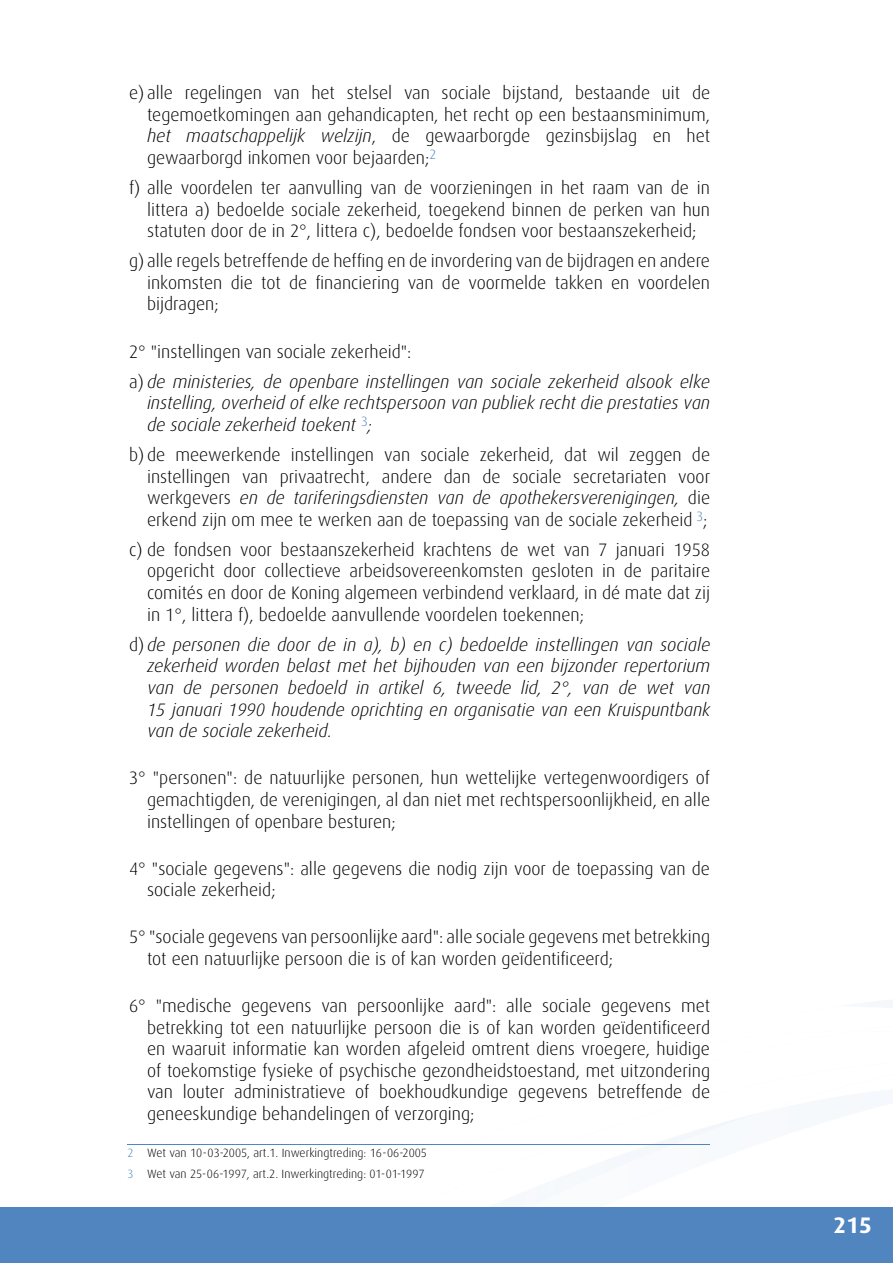
<style>
.page{position:relative;width:893px;height:1263px;background:#fff}
.page>*{position:absolute;margin:0;border:0;box-sizing:border-box;transform-origin:0 0}
.t1{font:700 22.5px "Dax";color:#fff}
.t2{font:300 18px/21.6px "Dax";color:#000;text-align:justify}
.t3{font:italic 300 18px/21.6px "Dax";color:#000}
.t4{font:300 12px/20.5px "Dax";color:#000}
.s1{font-style:italic}
.s2{font-style:normal}
.s3{color:#5185c0}
</style>
<div class="page">
<img style="left:204px;top:1115px;width:689px;height:93px">
<div style="left:0;top:1208px;width:893px;height:55px;background:#5185c0"></div>
<hr style="left:128px;top:1144px;width:582px;height:1px;background:#5185c0">
<p class="t2" style="left:147px;top:82px;width:565px;text-indent:-18px">e) alle regelingen van het stelsel van sociale bijstand, bestaande uit de tegemoetkomingen aan gehandicapten, het recht op een bestaansminimum, <span class="s1">het maatschappelijk welzijn</span>, de gewaarborgde gezinsbijslag en het gewaarborgd inkomen voor bejaarden;<sup>2</sup></p>
<p class="t2" style="left:147px;top:177px;width:564px;text-indent:-18px">f) alle voordelen ter aanvulling van de voorzieningen in het raam van de in littera a) bedoelde sociale zekerheid, toegekend binnen de perken van hun statuten door de in 2°, littera c), bedoelde fondsen voor bestaanszekerheid;</p>
<p class="t2" style="left:147px;top:250px;width:564px;text-indent:-18px">g) alle regels betreffende de heffing en de invordering van de bijdragen en andere inkomsten die tot de financiering van de voormelde takken en voordelen bijdragen;</p>
<p class="t3" style="left:129px;top:336px;width:583px;line-height:30.2px"><span class="s2">2° "instellingen van sociale zekerheid":<br>a)</span> de ministeries, de openbare instellingen van sociale zekerheid alsook elke</p>
<p class="t3" style="left:147px;top:392px;width:564px">instelling, overheid of elke rechtspersoon van publiek recht die prestaties van de sociale zekerheid toekent <sup>3</sup>;</p>
<p class="t2" style="left:147px;top:444px;width:565px;text-indent:-18px">b) de meewerkende instellingen van sociale zekerheid, dat wil zeggen de instellingen van privaatrecht, andere dan de sociale secretariaten voor werkgevers <span class="s1">en de tariferingsdiensten van de apothekersverenigingen,</span> die erkend zijn om mee te werken aan de toepassing van de sociale zekerheid <sup>3</sup>;</p>
<p class="t2" style="left:147px;top:539px;width:565px;text-indent:-18px">c) de fondsen voor bestaanszekerheid krachtens de wet van 7 januari 1958 opgericht door collectieve arbeidsovereenkomsten gesloten in de paritaire comités en door de Koning algemeen verbindend verklaard, in dé mate dat zij in 1°, littera f), bedoelde aanvullende voordelen toekennen;</p>
<p class="t3" style="left:147px;top:634px;width:565px;text-align:justify;text-indent:-18px"><span class="s2">d)</span> de personen die door de in a), b) en c) bedoelde instellingen van sociale zekerheid worden belast met het bijhouden van een bijzonder repertorium van de personen bedoeld in artikel 6, tweede lid, 2°, van de wet van 15 januari 1990 houdende oprichting en organisatie van een Kruispuntbank van de sociale zekerheid.</p>
<p class="t2" style="left:147px;top:767px;width:565px;text-indent:-18px">3° "personen": de natuurlijke personen, hun wettelijke vertegenwoordigers of gemachtigden, de verenigingen, al dan niet met rechtspersoonlijkheid, en alle instellingen of openbare besturen;</p>
<p class="t2" style="left:147px;top:858px;width:564px;text-indent:-18px">4° "sociale gegevens": alle gegevens die nodig zijn voor de toepassing van de sociale zekerheid;</p>
<p class="t2" style="left:147px;top:926px;width:565px;text-indent:-18px">5° "sociale gegevens van persoonlijke aard": alle sociale gegevens met betrekking tot een natuurlijke persoon die is of kan worden geïdentificeerd;</p>
<p class="t2" style="left:147px;top:995px;width:565px;text-indent:-18px">6° "medische gegevens van persoonlijke aard": alle sociale gegevens met betrekking tot een natuurlijke persoon die is of kan worden geïdentificeerd en waaruit informatie kan worden afgeleid omtrent diens vroegere, huidige of toekomstige fysieke of psychische gezondheidstoestand, met uitzondering van louter administratieve of boekhoudkundige gegevens betreffende de geneeskundige behandelingen of verzorging;</p>
<p class="t4" style="left:128px;top:1143px;width:301px"><span class="s3">2</span> Wet van 10-03-2005, art.1. Inwerkingtreding: 16-06-2005<br><span class="s3">3</span> Wet van 25-06-1997, art.2. Inwerkingtreding: 01-01-1997</p>
<p class="t1" style="left:834px;top:1213px;width:40px">215</p>
</div>
